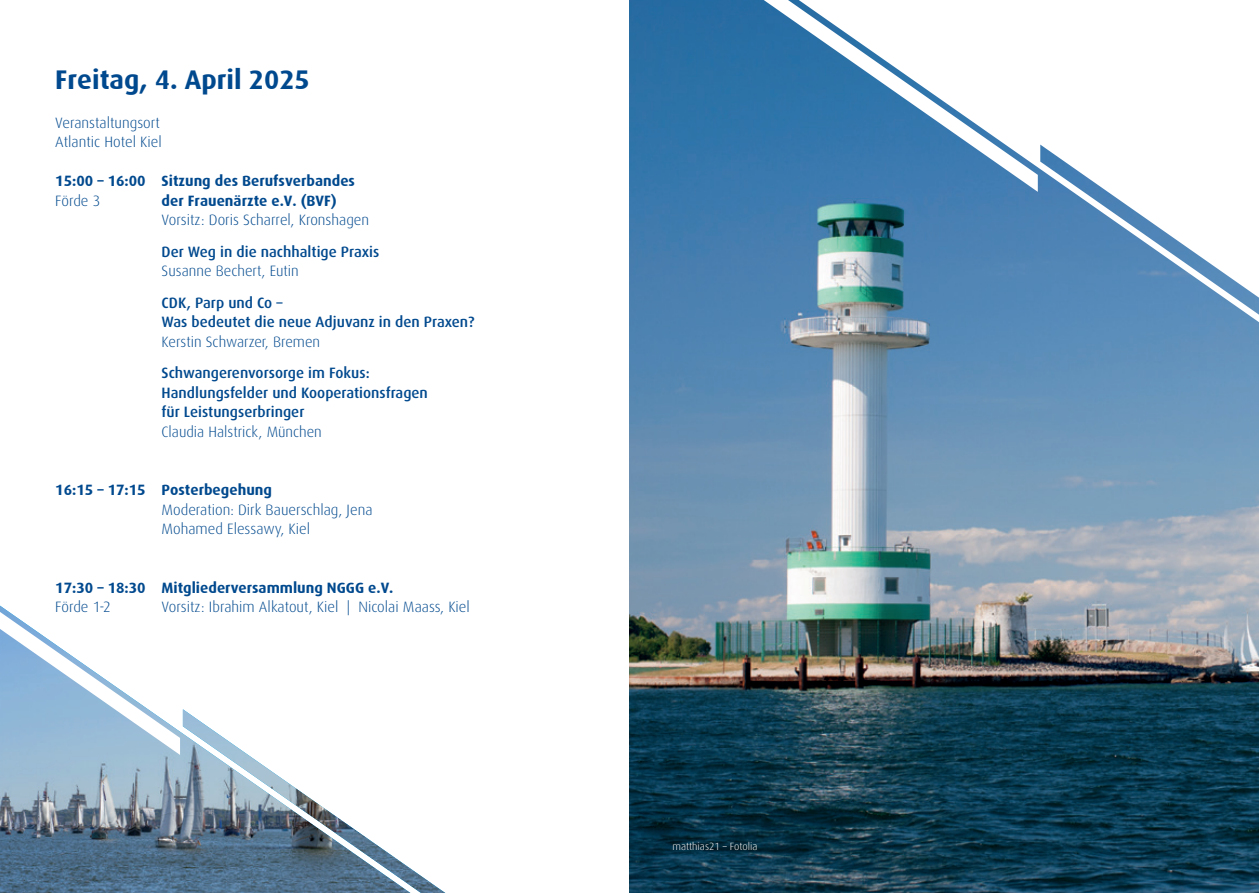
<style>
.page{position:relative;width:1259px;height:893px;background:#fff}
.page>*{position:absolute;margin:0;border:0;box-sizing:border-box;transform-origin:0 0}
.t1{font:700 27px "Dax";color:#01498e}
.t2{font:300 15px/19.5px "Dax";color:#01498e}
.t3{font:500 15px/19.5px "Dax";color:#01498e}
.t4{font:700 15px "Dax";color:#01498e}
.t5{font:300 10.5px "Dax";color:#fff}
</style>
<div class="page">
<img style="left:629px;top:0;width:630px;height:893px">
<svg style="left:798px;top:0;width:461px;height:322px"></svg>
<img style="left:1040px;top:145px;width:219px;height:170px">
<svg style="left:763px;top:0;width:274px;height:192px"></svg>
<img style="left:0;top:606px;width:183px;height:287px">
<img style="left:183px;top:709px;width:262px;height:184px">
<svg style="left:0;top:612px;width:180px;height:143px"></svg>
<h1 class="t1" style="left:55px;top:64px;width:256px">Freitag, 4. April 2025</h1>
<p class="t2" style="left:55px;top:113px;width:108px">Veranstaltungsort<br>Atlantic Hotel Kiel</p>
<p class="t4" style="left:55px;top:172px;width:301px">15:00 – 16:00 Sitzung des Berufsverbandes</p>
<p class="t2" style="left:55px;top:191px;width:47px">Förde 3</p>
<p class="t4" style="left:162px;top:192px;width:177px">der Frauenärzte e.V. (BVF)</p>
<p class="t2" style="left:162px;top:210px;width:209px">Vorsitz: Doris Scharrel, Kronshagen</p>
<p class="t3" style="left:162px;top:242px;width:219px">Der Weg in die nachhaltige Praxis</p>
<p class="t2" style="left:162px;top:261px;width:139px">Susanne Bechert, Eutin</p>
<p class="t3" style="left:162px;top:293px;width:314px">CDK, Parp und Co –<br>Was bedeutet die neue Adjuvanz in den Praxen?</p>
<p class="t2" style="left:162px;top:332px;width:160px">Kerstin Schwarzer, Bremen</p>
<p class="t3" style="left:162px;top:363px;width:268px">Schwangerenvorsorge im Fokus:<br>Handlungsfelder und Kooperationsfragen für Leistungserbringer</p>
<p class="t2" style="left:162px;top:422px;width:162px">Claudia Halstrick, München</p>
<p class="t4" style="left:55px;top:481px;width:218px">16:15 – 17:15 Posterbegehung</p>
<p class="t2" style="left:162px;top:500px;width:212px">Moderation: Dirk Bauerschlag, Jena<br>Mohamed Elessawy, Kiel</p>
<p class="t4" style="left:55px;top:579px;width:340px">17:30 – 18:30 Mitgliederversammlung NGGG e.V.</p>
<p class="t2" style="left:55px;top:597px;width:57px">Förde 1-2</p>
<p class="t2" style="left:162px;top:597px;width:310px">Vorsitz: Ibrahim Alkatout, Kiel | Nicolai Maass, Kiel</p>
<p class="t5" style="left:672px;top:840px;width:86px">matthias21 – Fotolia</p>
</div>
